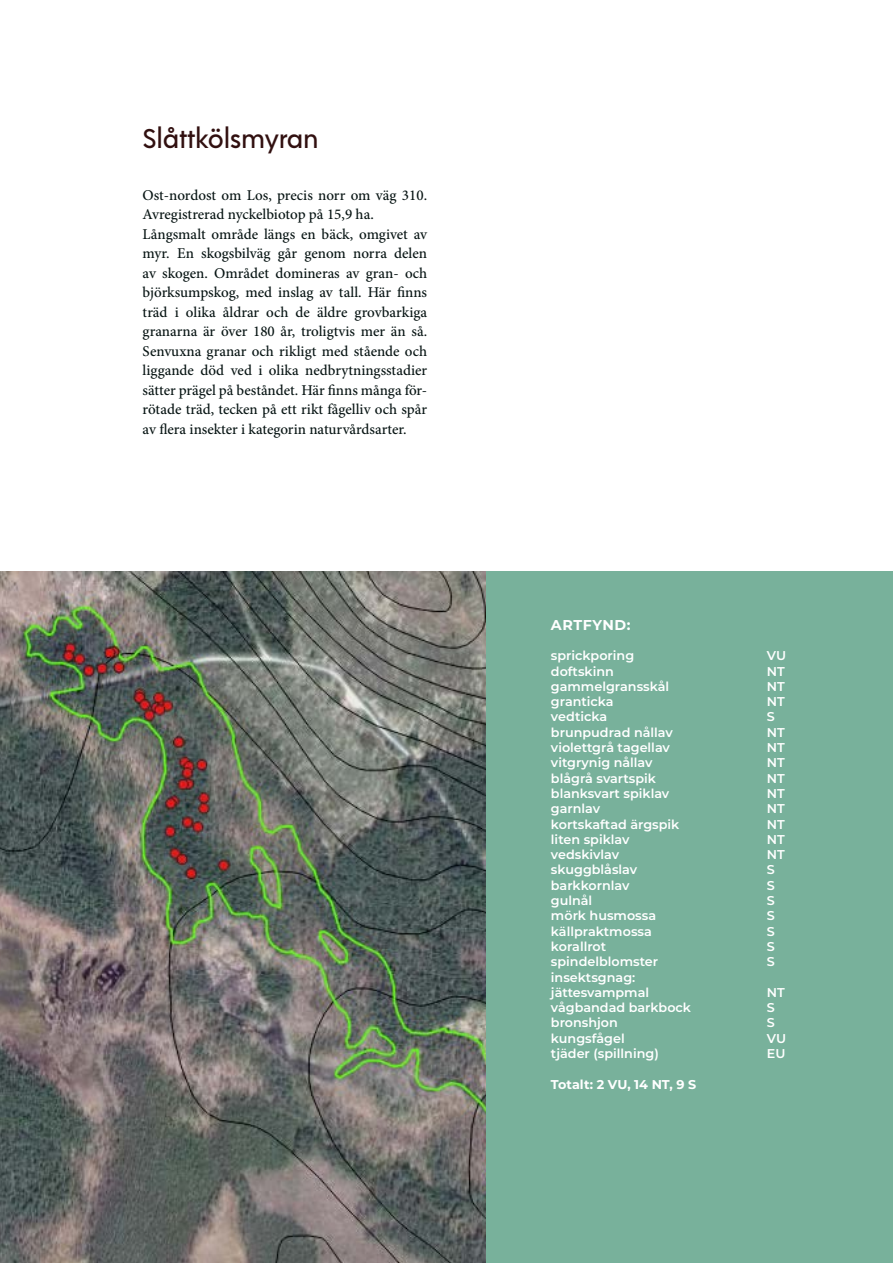
<style>
.page{position:relative;width:893px;height:1263px;background:#fff}
.page>*{position:absolute;margin:0;border:0;box-sizing:border-box;transform-origin:0 0}
.t1{font:500 27px "Acre";letter-spacing:-.01em;color:#311010}
.t2{font:500 15px/19.5px "Minion Pro";color:#081514}
.t3{font:700 14.25px "Montserrat";letter-spacing:.04em;color:#fff}
.t4{font:600 12.75px/15.3px "Montserrat";color:#fff}
.t5{font:700 12.75px "Montserrat";color:#fff}
</style>
<div class="page">
<img style="left:0;top:571px;width:486px;height:692px">
<div style="left:486px;top:571px;width:407px;height:692px;background:#78b19b"></div>
<h1 class="t1" style="left:143px;top:119px;width:177px">Slåttkölsmyran</h1>
<p class="t2" style="left:143px;top:185px;width:286px">Ost-nordost om Los, precis norr om väg 310.<br>Avregistrerad nyckelbiotop på 15,9 ha.<br>Långsmalt område längs en bäck, omgivet av myr. En skogsbilväg går genom norra delen av skogen. Området domineras av gran- och björksumpskog, med inslag av tall. Här finns träd i olika åldrar och de äldre grovbarkiga granarna är över 180 år, troligtvis mer än så.<br>Senvuxna granar och rikligt med stående och liggande död ved i olika nedbrytningsstadier sätter prägel på beståndet. Här finns många för&shy;rötade träd, tecken på ett rikt fågelliv och spår av flera insekter i kategorin naturvårdsarter.</p>
<p class="t3" style="left:551px;top:614px;width:81px">ARTFYND:</p>
<p class="t4" style="left:551px;top:647px;width:85px">sprickporing</p>
<p class="t4" style="left:767px;top:647px;width:21px">VU</p>
<p class="t4" style="left:551px;top:663px;width:64px">doftskinn</p>
<p class="t4" style="left:767px;top:663px;width:20px">NT</p>
<p class="t4" style="left:551px;top:678px;width:120px">gammelgransskål</p>
<p class="t4" style="left:767px;top:678px;width:20px">NT</p>
<p class="t4" style="left:551px;top:693px;width:64px">granticka</p>
<p class="t4" style="left:767px;top:693px;width:20px">NT</p>
<p class="t4" style="left:551px;top:709px;width:58px">vedticka</p>
<p class="t4" style="left:767px;top:709px;width:10px">S</p>
<p class="t4" style="left:551px;top:724px;width:123px">brunpudrad nållav</p>
<p class="t4" style="left:767px;top:724px;width:20px">NT</p>
<p class="t4" style="left:551px;top:739px;width:121px">violettgrå tagellav</p>
<p class="t4" style="left:767px;top:739px;width:20px">NT</p>
<p class="t4" style="left:551px;top:755px;width:103px">vitgrynig nållav</p>
<p class="t4" style="left:767px;top:755px;width:20px">NT</p>
<p class="t4" style="left:551px;top:770px;width:106px">blågrå svartspik</p>
<p class="t4" style="left:767px;top:770px;width:20px">NT</p>
<p class="t4" style="left:551px;top:785px;width:120px">blanksvart spiklav</p>
<p class="t4" style="left:767px;top:785px;width:20px">NT</p>
<p class="t4" style="left:551px;top:800px;width:51px">garnlav</p>
<p class="t4" style="left:767px;top:800px;width:20px">NT</p>
<p class="t4" style="left:551px;top:816px;width:130px">kortskaftad ärgspik</p>
<p class="t4" style="left:767px;top:816px;width:20px">NT</p>
<p class="t4" style="left:551px;top:831px;width:80px">liten spiklav</p>
<p class="t4" style="left:767px;top:831px;width:20px">NT</p>
<p class="t4" style="left:551px;top:846px;width:70px">vedskivlav</p>
<p class="t4" style="left:767px;top:846px;width:20px">NT</p>
<p class="t4" style="left:551px;top:862px;width:88px">skuggblåslav</p>
<p class="t4" style="left:767px;top:862px;width:10px">S</p>
<p class="t4" style="left:551px;top:877px;width:80px">barkkornlav</p>
<p class="t4" style="left:767px;top:877px;width:10px">S</p>
<p class="t4" style="left:551px;top:892px;width:43px">gulnål</p>
<p class="t4" style="left:767px;top:892px;width:10px">S</p>
<p class="t4" style="left:551px;top:908px;width:107px">mörk husmossa</p>
<p class="t4" style="left:767px;top:908px;width:10px">S</p>
<p class="t4" style="left:551px;top:923px;width:102px">källpraktmossa</p>
<p class="t4" style="left:767px;top:923px;width:10px">S</p>
<p class="t4" style="left:551px;top:938px;width:57px">korallrot</p>
<p class="t4" style="left:767px;top:938px;width:10px">S</p>
<p class="t4" style="left:551px;top:953px;width:109px">spindelblomster</p>
<p class="t4" style="left:767px;top:953px;width:10px">S</p>
<p class="t4" style="left:551px;top:969px;width:100px">insektsgnag: jättesvampmal</p>
<p class="t4" style="left:767px;top:984px;width:20px">NT</p>
<p class="t4" style="left:551px;top:999px;width:142px">vågbandad barkbock</p>
<p class="t4" style="left:767px;top:999px;width:10px">S</p>
<p class="t4" style="left:551px;top:1015px;width:68px">bronshjon</p>
<p class="t4" style="left:767px;top:1015px;width:10px">S</p>
<p class="t4" style="left:551px;top:1030px;width:75px">kungsfågel</p>
<p class="t4" style="left:767px;top:1030px;width:21px">VU</p>
<p class="t4" style="left:551px;top:1045px;width:109px">tjäder (spillning)</p>
<p class="t4" style="left:767px;top:1045px;width:20px">EU</p>
<p class="t5" style="left:551px;top:1075px;width:147px">Totalt: 2 VU, 14 NT, 9 S</p>
</div>
